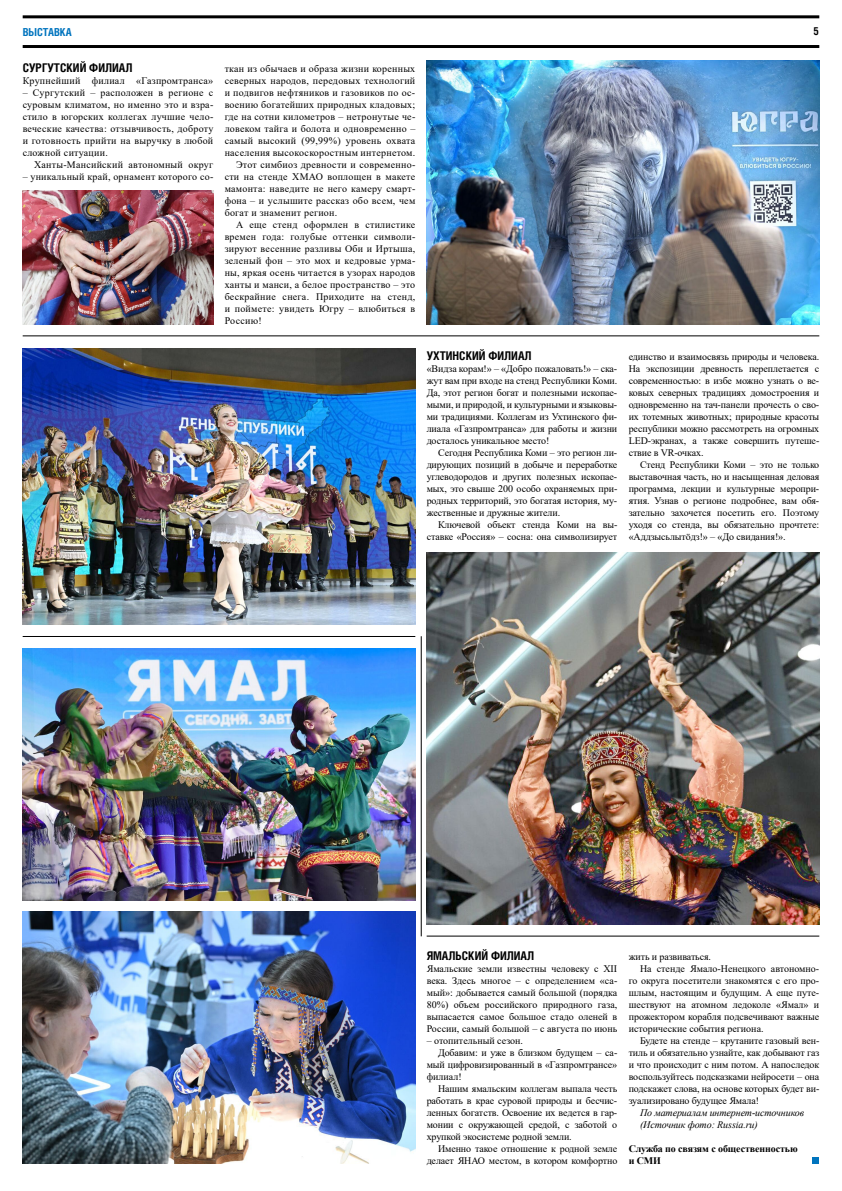
<style>
.page{position:relative;width:842px;height:1191px;background:#fff}
.page>*{position:absolute;margin:0;border:0;box-sizing:border-box;transform-origin:0 0}
.t1{font:700 12px "Helios Cond C";color:#000}
.t2{font:700 11px "Helios Cond C";color:#0074be}
.t3{font:700 11px "Helios Cond C";color:#000}
.t4{font:10px/12px "Times New Roman";color:#000;text-align:justify}
.t5{font:10px "Times New Roman";letter-spacing:.025em;color:#000}
.t6{font:italic 10px/12px "Times New Roman";letter-spacing:-.01em;color:#000}
.t7{font:700 10px/12px "Times New Roman";letter-spacing:-.01em;color:#000}
</style>
<div class="page">
<hr style="left:23px;top:15px;width:796px;height:3px;background:#000">
<hr style="left:23px;top:45px;width:796px;height:3px;background:#000">
<hr style="left:23px;top:335px;width:796px;height:1px;background:#000">
<hr style="left:23px;top:636px;width:392px;height:1px;background:#000">
<hr style="left:427px;top:935px;width:392px;height:1px;background:#000">
<div style="left:812px;top:1157px;width:7px;height:7px;background:#0074be"></div>
<img style="left:427px;top:60px;width:392px;height:264px">
<img style="left:23px;top:190px;width:190px;height:134px">
<img style="left:427px;top:552px;width:392px;height:372px">
<img style="left:23px;top:912px;width:392px;height:252px">
<img style="left:23px;top:648px;width:392px;height:252px">
<img style="left:23px;top:348px;width:392px;height:276px">
<hr style="left:421px;top:636px;width:1px;height:300px;background:#000">
<p class="t2" style="left:23px;top:25px;width:50px">ВЫСТАВКА</p>
<p class="t1" style="left:23px;top:61px;width:111px">СУРГУТСКИЙ ФИЛИАЛ</p>
<p class="t5" style="left:23px;top:74px;width:192px">Крупнейший филиал «Газпромтранса»</p>
<p class="t4" style="left:23px;top:86px;width:192px">– Сургутский – расположен в регионе с суровым климатом, но именно это и взра&shy;стило в югорских коллегах лучшие чело&shy;веческие качества: отзывчивость, доброту и готовность прийти на выручку в любой сложной ситуации.</p>
<p class="t5" style="left:34px;top:158px;width:181px">Ханты-Мансийский автономный округ</p>
<p class="t5" style="left:23px;top:170px;width:192px">– уникальный край, орнамент которого со-</p>
<p class="t3" style="left:813px;top:25px;width:7px">5</p>
<p class="t5" style="left:225px;top:62px;width:192px">ткан из обычаев и образа жизни коренных</p>
<p class="t5" style="left:225px;top:74px;width:192px">северных народов, передовых технологий</p>
<p class="t5" style="left:225px;top:86px;width:192px">и подвигов нефтяников и газовиков по ос-</p>
<p class="t5" style="left:225px;top:98px;width:192px">воению богатейших природных кладовых;</p>
<p class="t5" style="left:225px;top:110px;width:192px">где на сотни километров – нетронутые че-</p>
<p class="t5" style="left:225px;top:122px;width:192px">ловеком тайга и болота и одновременно –</p>
<p class="t5" style="left:225px;top:134px;width:192px">самый высокий (99,99%) уровень охвата</p>
<p class="t5" style="left:225px;top:146px;width:192px">населения высокоскоростным интернетом.</p>
<p class="t5" style="left:236px;top:158px;width:181px">Этот симбиоз древности и современно-</p>
<p class="t5" style="left:225px;top:170px;width:192px">сти на стенде ХМАО воплощен в макете</p>
<p class="t5" style="left:225px;top:182px;width:192px">мамонта: наведите не него камеру смарт-</p>
<p class="t5" style="left:225px;top:194px;width:192px">фона – и услышите рассказ обо всем, чем</p>
<p class="t5" style="left:225px;top:206px;width:114px">богат и знаменит регион.</p>
<p class="t5" style="left:236px;top:218px;width:181px">А еще стенд оформлен в стилистике</p>
<p class="t5" style="left:225px;top:230px;width:192px">времен года: голубые оттенки символи-</p>
<p class="t5" style="left:225px;top:242px;width:192px">зируют весенние разливы Оби и Иртыша,</p>
<p class="t5" style="left:225px;top:254px;width:192px">зеленый фон – это мох и кедровые урма-</p>
<p class="t5" style="left:225px;top:266px;width:192px">ны, яркая осень читается в узорах народов</p>
<p class="t5" style="left:225px;top:278px;width:192px">ханты и манси, а белое пространство – это</p>
<p class="t5" style="left:225px;top:290px;width:192px">бескрайние снега. Приходите на стенд,</p>
<p class="t5" style="left:225px;top:302px;width:192px">и поймете: увидеть Югру – влюбиться в</p>
<p class="t4" style="left:225px;top:314px;width:39px">Россию!</p>
<p class="t1" style="left:427px;top:349px;width:106px">УХТИНСКИЙ ФИЛИАЛ</p>
<p class="t4" style="left:427px;top:362px;width:192px">«Видза корам!» – «Добро пожаловать!» – ска&shy;жут вам при входе на стенд Республики Коми.<br>Да, этот регион богат и полезными ископае&shy;мыми, и природой, и культурными и языковы&shy;ми традициями. Коллегам из Ухтинского фи&shy;лиала «Газпромтранса» для работы и жизни досталось уникальное место!</p>
<p class="t4" style="left:427px;top:446px;width:192px;text-indent:11px">Сегодня Республика Коми – это регион ли&shy;дирующих позиций в добыче и переработке углеводородов и других полезных ископае&shy;мых, это свыше 200 особо охраняемых при&shy;родных территорий, это богатая история, му&shy;жественные и дружные жители.</p>
<p class="t4" style="left:427px;top:518px;width:192px;text-align:right">Ключевой объект стенда Коми на вы&shy;ставке «Россия» – сосна: она символизирует</p>
<p class="t4" style="left:629px;top:350px;width:192px">единство и взаимосвязь природы и человека.<br>На экспозиции древность переплетается с современностью: в избе можно узнать о ве&shy;ковых северных традициях домостроения и одновременно на тач-панели прочесть о сво&shy;их тотемных животных; природные красоты республики можно рассмотреть на огромных LED-экранах, а также совершить путеше&shy;ствие в VR-очках.</p>
<p class="t4" style="left:629px;top:458px;width:192px;text-indent:11px">Стенд Республики Коми – это не только выставочная часть, но и насыщенная деловая программа, лекции и культурные меропри&shy;ятия. Узнав о регионе подробнее, вам обя&shy;зательно захочется посетить его. Поэтому уходя со стенда, вы обязательно прочтете: «Аддзысьлытöдз!» – «До свидания!».</p>
<p class="t1" style="left:427px;top:949px;width:109px">ЯМАЛЬСКИЙ ФИЛИАЛ</p>
<p class="t4" style="left:427px;top:962px;width:192px">Ямальские земли известны человеку с XII века. Здесь многое – с определением «са&shy;мый»: добывается самый большой (порядка 80%) объем российского природного газа, выпасается самое большое стадо оленей в России, самый большой – с августа по июнь</p>
<p class="t4" style="left:427px;top:1034px;width:98px">– отопительный сезон.</p>
<p class="t4" style="left:438px;top:1046px;width:181px">Добавим: и уже в близком будущем – са-</p>
<p class="t4" style="left:427px;top:1058px;width:192px">мый цифровизированный в «Газпромтрансе»</p>
<p class="t4" style="left:427px;top:1070px;width:37px">филиал!</p>
<p class="t4" style="left:438px;top:1082px;width:181px">Нашим ямальским коллегам выпала честь</p>
<p class="t4" style="left:427px;top:1094px;width:192px">работать в крае суровой природы и бесчис-</p>
<p class="t4" style="left:427px;top:1106px;width:192px">ленных богатств. Освоение их ведется в гар-</p>
<p class="t4" style="left:427px;top:1118px;width:192px">монии с окружающей средой, с заботой о</p>
<p class="t4" style="left:427px;top:1130px;width:147px">хрупкой экосистеме родной земли.</p>
<p class="t4" style="left:438px;top:1142px;width:181px">Именно такое отношение к родной земле</p>
<p class="t4" style="left:427px;top:1154px;width:192px">делает ЯНАО местом, в котором комфортно</p>
<p class="t4" style="left:629px;top:950px;width:84px">жить и развиваться.</p>
<p class="t4" style="left:640px;top:962px;width:181px">На стенде Ямало-Ненецкого автономно-</p>
<p class="t4" style="left:629px;top:974px;width:192px">го округа посетители знакомятся с его про-</p>
<p class="t4" style="left:629px;top:986px;width:192px">шлым, настоящим и будущим. А еще путе-</p>
<p class="t4" style="left:629px;top:998px;width:192px">шествуют на атомном ледоколе «Ямал» и</p>
<p class="t4" style="left:629px;top:1010px;width:192px">прожектором корабля подсвечивают важные</p>
<p class="t4" style="left:629px;top:1022px;width:136px">исторические события региона.</p>
<p class="t4" style="left:640px;top:1034px;width:181px">Будете на стенде – крутаните газовый вен-</p>
<p class="t4" style="left:629px;top:1046px;width:192px">тиль и обязательно узнайте, как добывают газ</p>
<p class="t4" style="left:629px;top:1058px;width:192px">и что происходит с ним потом. А напоследок</p>
<p class="t4" style="left:629px;top:1070px;width:192px">воспользуйтесь подсказками нейросети – она</p>
<p class="t4" style="left:629px;top:1082px;width:192px">подскажет слова, на основе которых будет ви-</p>
<p class="t4" style="left:629px;top:1094px;width:132px">зуализировано будущее Ямала!</p>
<p class="t6" style="left:640px;top:1106px;width:166px">По материалам интернет-источников (Источник фото: Russia.ru)</p>
<p class="t7" style="left:629px;top:1142px;width:171px">Служба по связям с общественностью и СМИ</p>
</div>
